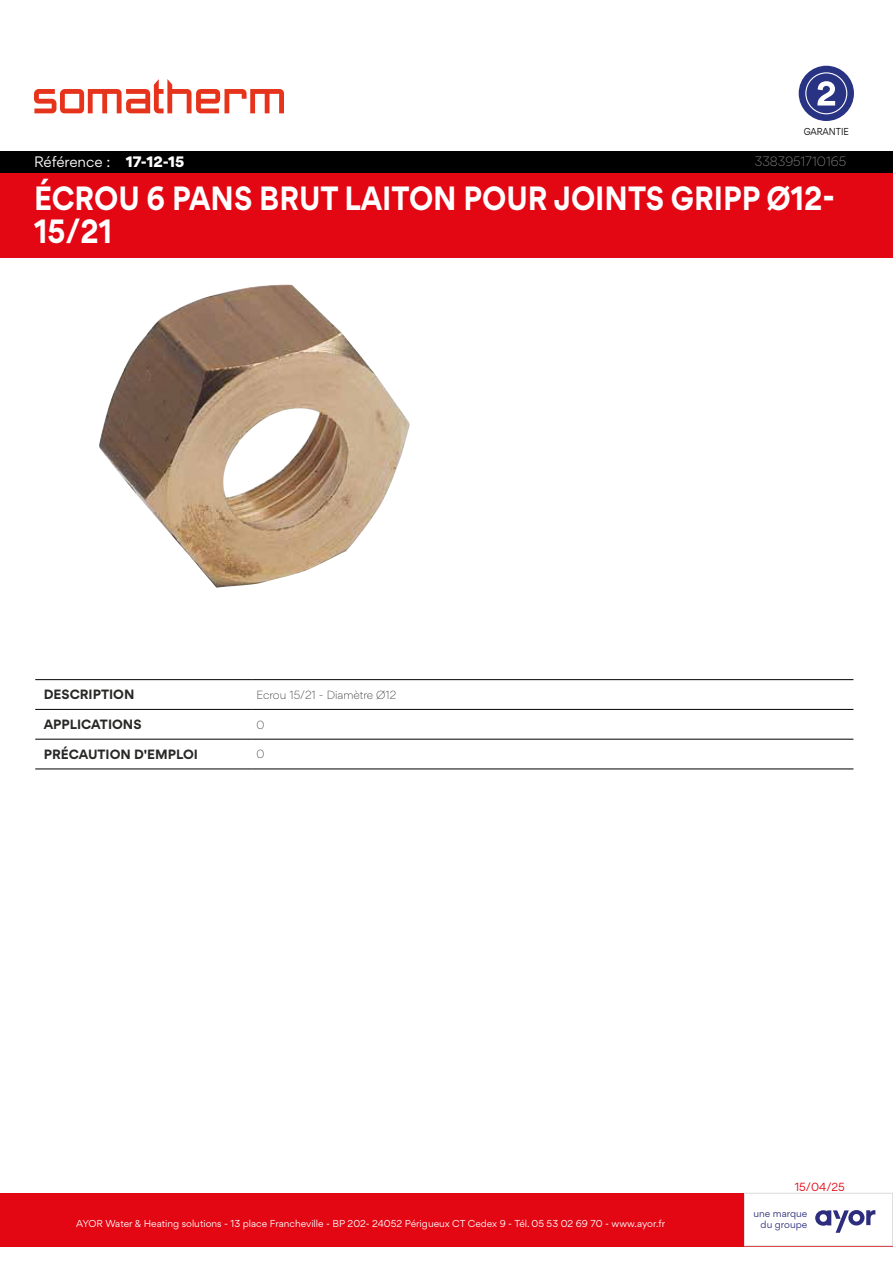
<style>
.page{position:relative;width:893px;height:1263px;background:#fff}
.page>*{position:absolute;margin:0;border:0;box-sizing:border-box;transform-origin:0 0}
.t1{font:700 30px/33px "Gordita";color:#fff;scale:.9 1}
.t2{font:13.5px "Gordita";letter-spacing:-.005em;color:#fff}
.t3{font:700 12px "Gordita";color:#282827}
.t4{font:300 12px "Gordita";color:#9d9d9c}
.t5{font:300 10.5px "Gordita";color:#282827}
.t6{font:10.5px "Gordita";color:#e30613}
.t7{font:9px "Gordita";color:#fff}
.t8{font:9px/10.5px "Gordita";color:#2d2d7e;text-align:right}
.t9{font:9px "Gordita";color:#000;scale:.9 1}
.s1{font-weight:900}
</style>
<div class="page">
<div style="left:0;top:1193px;width:893px;height:53px;background:#e30613"></div>
<div style="left:744px;top:1193px;width:149px;height:53px;background:#fff"></div>
<div style="left:744px;top:1193px;width:149px;height:53px;border:1px solid #dadada"></div>
<div style="left:0;top:172px;width:893px;height:85px;background:#e30613"></div>
<div style="left:799px;top:66px;width:55px;height:55px;background:#293384;border-radius:50%"></div>
<svg style="left:805px;top:72px;width:42px;height:42px"></svg>
<svg style="left:815px;top:1210px;width:60px;height:23px"></svg>
<svg style="left:34px;top:79px;width:250px;height:34px"></svg>
<div style="left:0;top:151px;width:893px;height:21px;background:#000"></div>
<hr style="left:35px;top:679px;width:217px;height:1px;background:#000">
<hr style="left:252px;top:679px;width:601px;height:1px;background:#000">
<hr style="left:35px;top:709px;width:217px;height:1px;background:#000">
<hr style="left:252px;top:709px;width:601px;height:1px;background:#000">
<hr style="left:35px;top:739px;width:217px;height:1px;background:#000">
<hr style="left:252px;top:739px;width:601px;height:1px;background:#000">
<hr style="left:35px;top:768px;width:217px;height:1px;background:#000">
<hr style="left:252px;top:768px;width:601px;height:1px;background:#000">
<img style="left:99px;top:284px;width:311px;height:304px">
<h2 class="t2" style="left:34px;top:152px;width:152px">Référence : <span class="s1">17-12-15</span></h2>
<p class="t9" style="left:804px;top:125px;width:52px">GARANTIE</p>
<h3 class="t4" style="left:755px;top:153px;width:93px">3383951710165</h3>
<h1 class="t1" style="left:34px;top:182px;width:891px">ÉCROU 6 PANS BRUT LAITON POUR JOINTS GRIPP Ø12-<br>15/21</h1>
<h3 class="t3" style="left:44px;top:685px;width:92px">DESCRIPTION</h3>
<p class="t5" style="left:256px;top:687px;width:141px">Ecrou 15/21 - Diamètre Ø12</p>
<h3 class="t3" style="left:44px;top:715px;width:99px">APPLICATIONS</h3>
<p class="t5" style="left:256px;top:717px;width:10px">0</p>
<h3 class="t3" style="left:44px;top:745px;width:156px">PRÉCAUTION D'EMPLOI</h3>
<p class="t5" style="left:256px;top:746px;width:10px">0</p>
<p class="t7" style="left:76px;top:1216px;width:590px">AYOR Water &amp; Heating solutions - 13 place Francheville - BP 202- 24052 Périgueux CT Cedex 9 - Tél. 05 53 02 69 70 - www.ayor.fr</p>
<p class="t6" style="left:795px;top:1179px;width:52px">15/04/25</p>
<p class="t8" style="left:754px;top:1208px;width:55px">une marque du groupe</p>
</div>
